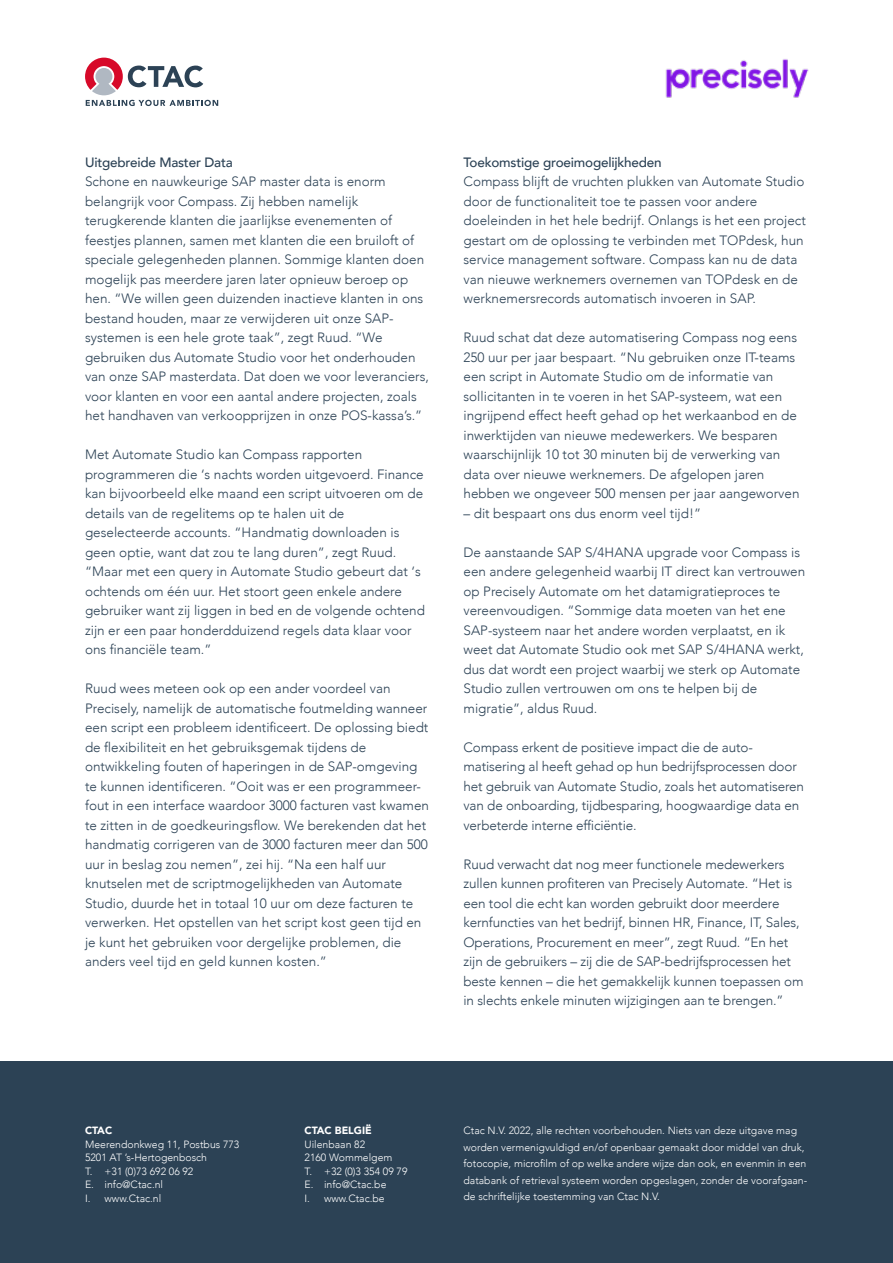
<style>
.page{position:relative;width:893px;height:1263px;background:#fff}
.page>*{position:absolute;margin:0;border:0;box-sizing:border-box;transform-origin:0 0}
.Bodytekst{font:300 13.5px/19.5px "Avenir";color:#2c4255}
.Tussenkop_klein{font:500 13.5px "Avenir";letter-spacing:-.015em;color:#2c4255}
.t1{font:300 10.5px/16.5px "Avenir";color:#fff}
.Footer_kop{font:900 10.5px "Avenir";color:#fff}
</style>
<div class="page">
<svg style="left:85px;top:58px;width:133px;height:48px"></svg>
<div style="left:0;top:1061px;width:893px;height:202px;background:#2c4255"></div>
<img style="left:665px;top:59px;width:144px;height:39px">
<p class="Tussenkop_klein" style="left:85px;top:150px;width:149px">Uitgebreide Master Data</p>
<p class="Bodytekst" style="left:85px;top:172px;width:345px">Schone en nauwkeurige SAP master data is enorm belangrijk voor Compass. Zij hebben namelijk terugkerende klanten die jaarlijkse evenementen of feestjes plannen, samen met klanten die een bruiloft of speciale gelegenheden plannen. Sommige klanten doen mogelijk pas meerdere jaren later opnieuw beroep op hen. “We willen geen duizenden inactieve klanten in ons bestand houden, maar ze verwijderen uit onze SAP&shy;systemen is een hele grote taak”, zegt Ruud. “We gebruiken dus Automate Studio voor het onderhouden van onze SAP masterdata. Dat doen we voor leveranciers, voor klanten en voor een aantal andere projecten, zoals het handhaven van verkoopprijzen in onze POS-kassa’s.”</p>
<p class="Bodytekst" style="left:85px;top:445px;width:341px">Met Automate Studio kan Compass rapporten programmeren die ‘s nachts worden uitgevoerd. Finance kan bijvoorbeeld elke maand een script uitvoeren om de details van de regelitems op te halen uit de geselecteerde accounts. “Handmatig downloaden is geen optie, want dat zou te lang duren”, zegt Ruud. “Maar met een query in Automate Studio gebeurt dat ‘s ochtends om één uur. Het stoort geen enkele andere gebruiker want zij liggen in bed en de volgende ochtend zijn er een paar honderdduizend regels data klaar voor ons financiële team.”</p>
<p class="Bodytekst" style="left:85px;top:679px;width:346px">Ruud wees meteen ook op een ander voordeel van Precisely, namelijk de automatische foutmelding wanneer een script een probleem identificeert. De oplossing biedt de flexibiliteit en het gebruiksgemak tijdens de ontwikkeling fouten of haperingen in de SAP-omgeving te kunnen identificeren. “Ooit was er een programmeer&shy;fout in een interface waardoor 3000 facturen vast kwamen te zitten in de goedkeuringsflow. We berekenden dat het handmatig corrigeren van de 3000 facturen meer dan 500 uur in beslag zou nemen”, zei hij. “Na een half uur knutselen met de scriptmogelijkheden van Automate Studio, duurde het in totaal 10 uur om deze facturen te verwerken. Het opstellen van het script kost geen tijd en je kunt het gebruiken voor dergelijke problemen, die anders veel tijd en geld kunnen kosten.”</p>
<p class="Tussenkop_klein" style="left:463px;top:150px;width:200px">Toekomstige groeimogelijkheden</p>
<p class="Bodytekst" style="left:463px;top:172px;width:344px">Compass blijft de vruchten plukken van Automate Studio door de functionaliteit toe te passen voor andere doeleinden in het hele bedrijf. Onlangs is het een project gestart om de oplossing te verbinden met TOPdesk, hun service management software. Compass kan nu de data van nieuwe werknemers overnemen van TOPdesk en de werknemersrecords automatisch invoeren in SAP.</p>
<p class="Bodytekst" style="left:463px;top:328px;width:338px">Ruud schat dat deze automatisering Compass nog eens 250 uur per jaar bespaart. “Nu gebruiken onze IT-teams een script in Automate Studio om de informatie van sollicitanten in te voeren in het SAP-systeem, wat een ingrijpend effect heeft gehad op het werkaanbod en de inwerktijden van nieuwe medewerkers. We besparen waarschijnlijk 10 tot 30 minuten bij de verwerking van data over nieuwe werknemers. De afgelopen jaren hebben we ongeveer 500 mensen per jaar aangeworven</p>
<p class="Bodytekst" style="left:463px;top:503px;width:239px">– dit bespaart ons dus enorm veel tijd!”</p>
<p class="Bodytekst" style="left:463px;top:542px;width:343px">De aanstaande SAP S/4HANA upgrade voor Compass is een andere gelegenheid waarbij IT direct kan vertrouwen op Precisely Automate om het datamigratieproces te vereenvoudigen. “Sommige data moeten van het ene SAP-systeem naar het andere worden verplaatst, en ik weet dat Automate Studio ook met SAP S/4HANA werkt, dus dat wordt een project waarbij we sterk op Automate Studio zullen vertrouwen om ons te helpen bij de migratie”, aldus Ruud.</p>
<p class="Bodytekst" style="left:463px;top:737px;width:342px">Compass erkent de positieve impact die de auto&shy;matisering al heeft gehad op hun bedrijfsprocessen door het gebruik van Automate Studio, zoals het automatiseren van de onboarding, tijdbesparing, hoogwaardige data en verbeterde interne efficiëntie.</p>
<p class="Bodytekst" style="left:463px;top:854px;width:342px">Ruud verwacht dat nog meer functionele medewerkers zullen kunnen profiteren van Precisely Automate. “Het is een tool die echt kan worden gebruikt door meerdere kernfuncties van het bedrijf, binnen HR, Finance, IT, Sales, Operations, Procurement en meer”, zegt Ruud. “En het zijn de gebruikers – zij die de SAP-bedrijfsprocessen het beste kennen – die het gemakkelijk kunnen toepassen om in slechts enkele minuten wijzigingen aan te brengen.”</p>
<p class="Footer_kop" style="left:85px;top:1121px;width:29px">CTAC</p>
<p class="t1" style="left:85px;top:1136px;width:156px">Meerendonkweg 11, Postbus 773</p>
<p class="t1" style="left:85px;top:1149px;width:124px">5201 AT ’s-Hertogenbosch</p>
<p class="t1" style="left:85px;top:1163px;width:110px">T. +31 (0)73 692 06 92</p>
<p class="t1" style="left:85px;top:1176px;width:80px">E. info@Ctac.nl</p>
<p class="t1" style="left:85px;top:1190px;width:78px">I. www.Ctac.nl</p>
<p class="Footer_kop" style="left:305px;top:1121px;width:69px">CTAC BELGIË</p>
<p class="t1" style="left:305px;top:1136px;width:62px">Uilenbaan 82</p>
<p class="t1" style="left:305px;top:1149px;width:89px">2160 Wommelgem</p>
<p class="t1" style="left:305px;top:1163px;width:104px">T. +32 (0)3 354 09 79</p>
<p class="t1" style="left:305px;top:1176px;width:83px">E. info@Ctac.be</p>
<p class="t1" style="left:305px;top:1190px;width:82px">I. www.Ctac.be</p>
<p class="t1" style="left:463px;top:1122px;width:345px">Ctac N.V. 2022, alle rechten voorbehouden. Niets van deze uitgave mag worden vermenigvuldigd en/of openbaar gemaakt door middel van druk, fotocopie, microfilm of op welke andere wijze dan ook, en evenmin in een databank of retrieval systeem worden opgeslagen, zonder de voorafgaan&shy;de schriftelijke toestemming van Ctac N.V.</p>
</div>
